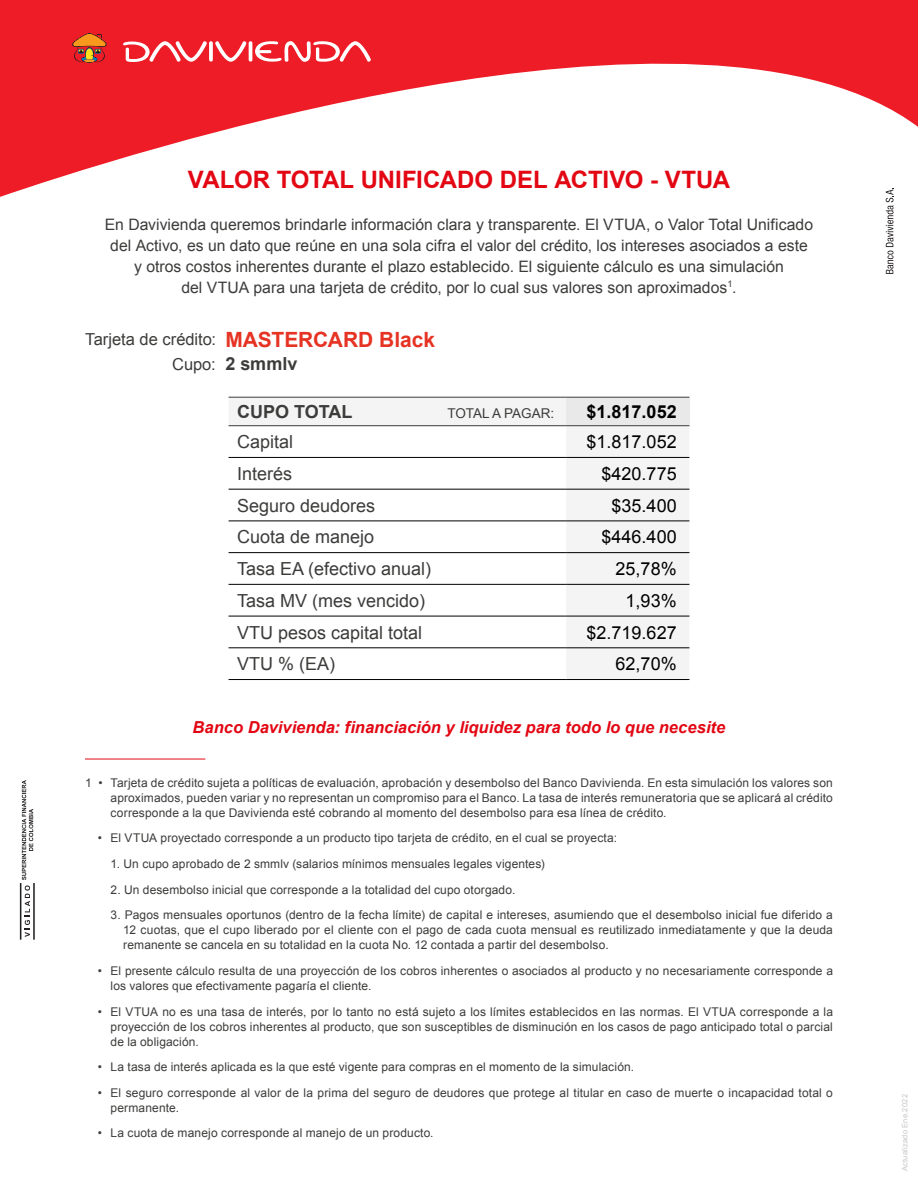
<style>
.page{position:relative;width:918px;height:1188px;background:#fff}
.page>*{position:absolute;margin:0;border:0;box-sizing:border-box;transform-origin:0 0}
.t1{font:700 24px "Arial";letter-spacing:-.005em;color:#e30613}
.t2{font:700 21px "Arial";letter-spacing:-.005em;color:#e63323}
.t3{font:18px/31.8px "Arial";color:#3c3c3b}
.t4{font:18px/31.8px "Arial";color:#000;text-align:right}
.t5{font:700 18px "Arial";color:#3c3c3b}
.t6{font:700 18px "Arial";color:#000}
.t7{font:italic 700 16.5px "Arial";color:#e30613}
.t8{font:16.5px "Arial";letter-spacing:-.005em;color:#3c3c3b}
.t9{font:15.75px/21px "Arial";color:#3c3c3b;text-align:center}
.t10{font:13.5px "Arial";color:#3c3c3b}
.t11{font:12px/15px "Arial";letter-spacing:.01em;color:#3c3c3b;text-align:justify}
.t12{font:7.5px "Arial";letter-spacing:.03em;color:#c6c6c6}
.s1{font-weight:400;font-size:16.5px}
</style>
<div class="page">
<svg style="left:0;top:0;width:918px;height:197px;fill:#ed1c27"></svg>
<svg style="left:122px;top:40px;width:250px;height:23px"></svg>
<svg style="left:70px;top:33px;width:39px;height:31px"></svg>
<svg style="left:20px;top:780px;width:15px;height:160px"></svg>
<svg style="left:886px;top:188px;width:7px;height:86px"></svg>
<hr style="left:85px;top:759px;width:120px;height:1px;background:#e30613">
<svg style="left:229px;top:398px;width:460px;height:281px"></svg>
<div style="left:566px;top:397px;width:123px;height:29px;background:#e9e9e9"></div>
<hr style="left:229px;top:457px;width:337px;height:1px;background:#000">
<hr style="left:566px;top:457px;width:123px;height:1px;background:#000">
<hr style="left:229px;top:489px;width:337px;height:1px;background:#000">
<hr style="left:566px;top:489px;width:123px;height:1px;background:#000">
<hr style="left:229px;top:521px;width:337px;height:1px;background:#000">
<hr style="left:566px;top:521px;width:123px;height:1px;background:#000">
<hr style="left:229px;top:552px;width:337px;height:1px;background:#000">
<hr style="left:566px;top:552px;width:123px;height:1px;background:#000">
<hr style="left:229px;top:584px;width:337px;height:1px;background:#000">
<hr style="left:566px;top:584px;width:123px;height:1px;background:#000">
<hr style="left:229px;top:616px;width:337px;height:1px;background:#000">
<hr style="left:566px;top:616px;width:123px;height:1px;background:#000">
<hr style="left:229px;top:648px;width:337px;height:1px;background:#000">
<hr style="left:566px;top:648px;width:123px;height:1px;background:#000">
<hr style="left:229px;top:679px;width:337px;height:1px;background:#000">
<hr style="left:566px;top:679px;width:123px;height:1px;background:#000">
<hr style="left:229px;top:397px;width:337px;height:1px;background:#3c3c3b">
<hr style="left:566px;top:397px;width:123px;height:1px;background:#3c3c3b">
<hr style="left:229px;top:425px;width:337px;height:1px;background:#3c3c3b">
<hr style="left:566px;top:425px;width:123px;height:1px;background:#3c3c3b">
<h1 class="t1" style="left:188px;top:163px;width:544px">VALOR TOTAL UNIFICADO DEL ACTIVO - VTUA</h1>
<p class="t9" style="left:105px;top:214px;width:710px">En Davivienda queremos brindarle información clara y transparente. El VTUA, o Valor Total Unificado del Activo, es un dato que reúne en una sola cifra el valor del crédito, los intereses asociados a este y otros costos inherentes durante el plazo establecido. El siguiente cálculo es una simulación<br>del VTUA para una tarjeta de crédito, por lo cual sus valores son aproximados<sup>1</sup>.</p>
<h2 class="t2" style="left:225px;top:326px;width:211px">MASTERCARD Black</h2>
<h3 class="t8" style="left:85px;top:328px;width:132px">Tarjeta de crédito:</h3>
<h3 class="t5" style="left:172px;top:352px;width:127px"><span class="s1">Cupo:</span> 2 smmlv</h3>
<h3 class="t5" style="left:237px;top:400px;width:117px">CUPO TOTAL</h3>
<p class="t10" style="left:447px;top:404px;width:108px">TOTAL A PAGAR:</p>
<h3 class="t3" style="left:237px;top:426px;width:196px">Capital<br>Interés<br>Seguro deudores<br>Cuota de manejo<br>Tasa EA (efectivo anual)<br>Tasa MV (mes vencido)<br>VTU pesos capital total<br>VTU % (EA)</h3>
<h3 class="t6" style="left:587px;top:400px;width:92px">$1.817.052</h3>
<h3 class="t4" style="left:587px;top:426px;width:92px">$1.817.052 $420.775 $35.400 $446.400<br>25,78%<br>1,93% $2.719.627<br>62,70%</h3>
<h3 class="t7" style="left:193px;top:717px;width:534px">Banco Davivienda: financiación y liquidez para todo lo que necesite</h3>
<p class="t11" style="left:111px;top:775px;width:724px;text-indent:-26px">1 • Tarjeta de crédito sujeta a políticas de evaluación, aprobación y desembolso del Banco Davivienda. En esta simulación los valores son aproximados, pueden variar y no representan un compromiso para el Banco. La tasa de interés remuneratoria que se aplicará al crédito corresponde a la que Davivienda esté cobrando al momento del desembolso para esa línea de crédito.</p>
<p class="t11" style="left:98px;top:831px;width:521px">• El VTUA proyectado corresponde a un producto tipo tarjeta de crédito, en el cual se proyecta:</p>
<p class="t11" style="left:111px;top:856px;width:436px">1. Un cupo aprobado de 2 smmlv (salarios mínimos mensuales legales vigentes)</p>
<p class="t11" style="left:111px;top:882px;width:406px">2. Un desembolso inicial que corresponde a la totalidad del cupo otorgado.</p>
<p class="t11" style="left:123px;top:908px;width:711px;text-indent:-13px">3. Pagos mensuales oportunos (dentro de la fecha límite) de capital e intereses, asumiendo que el desembolso inicial fue diferido a 12 cuotas, que el cupo liberado por el cliente con el pago de cada cuota mensual es reutilizado inmediatamente y que la deuda remanente se cancela en su totalidad en la cuota No. 12 contada a partir del desembolso.</p>
<p class="t11" style="left:111px;top:963px;width:724px;text-indent:-13px">• El presente cálculo resulta de una proyección de los cobros inherentes o asociados al producto y no necesariamente corresponde a los valores que efectivamente pagaría el cliente.</p>
<p class="t11" style="left:111px;top:1004px;width:724px;text-indent:-13px">• El VTUA no es una tasa de interés, por lo tanto no está sujeto a los límites establecidos en las normas. El VTUA corresponde a la proyección de los cobros inherentes al producto, que son susceptibles de disminución en los casos de pago anticipado total o parcial de la obligación.</p>
<p class="t11" style="left:98px;top:1060px;width:538px">• La tasa de interés aplicada es la que esté vigente para compras en el momento de la simulación.</p>
<p class="t11" style="left:111px;top:1085px;width:724px;text-indent:-13px">• El seguro corresponde al valor de la prima del seguro de deudores que protege al titular en caso de muerte o incapacidad total o permanente.</p>
<p class="t11" style="left:98px;top:1126px;width:337px">• La cuota de manejo corresponde al manejo de un producto.</p>
<p class="t12" style="left:900px;top:1171px;width:79px;rotate:-90deg">Actualizado Ene.2022</p>
</div>
